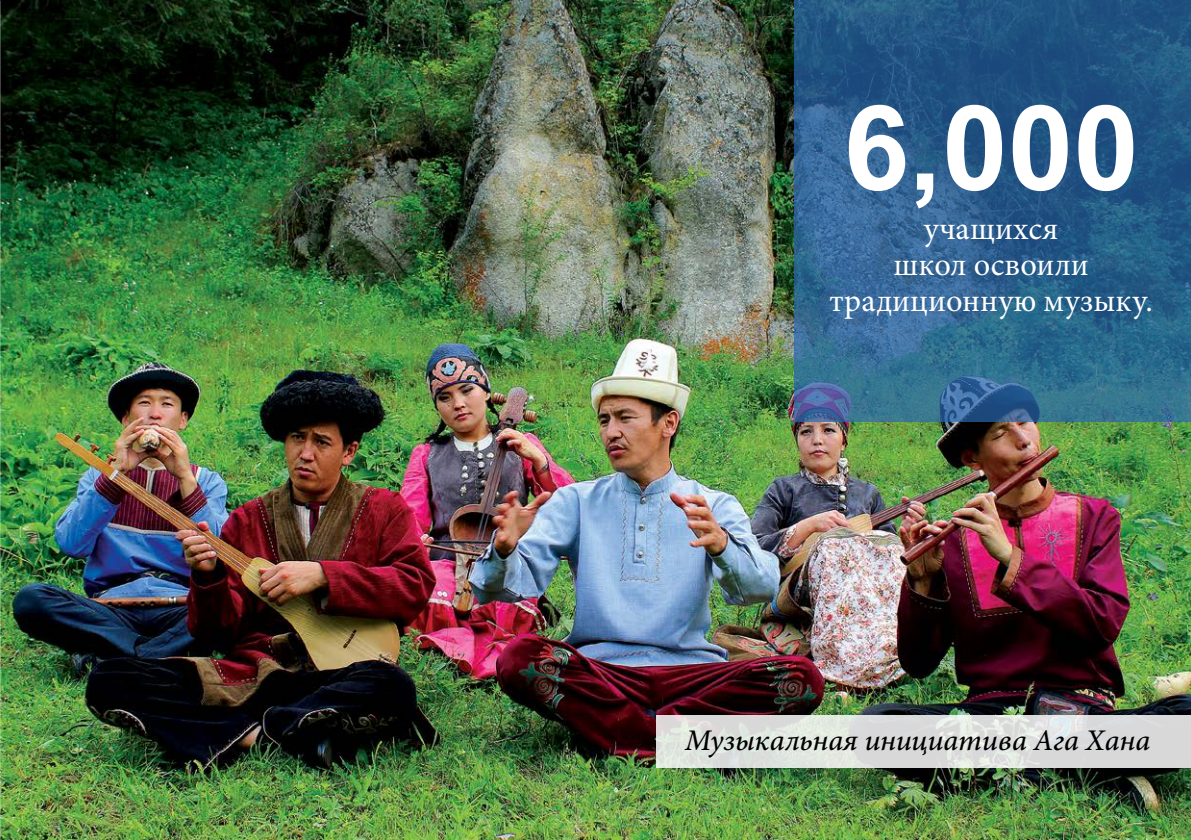
<style>
.page{position:relative;width:1191px;height:840px;background:#fff}
.page>*{position:absolute;margin:0;border:0;box-sizing:border-box;transform-origin:0 0}
.t1{font:700 118px "M Arial";color:#fff}
.t2{font:32.4px/36px "Minion Pro";color:#fff;text-align:center}
.t3{font:italic 500 30px "Minion Pro";color:#000}
</style>
<div class="page">
<img style="left:1px;top:0;width:1190px;height:839px">
<img style="left:0;top:0;width:1px;height:839px">
<svg style="left:794px;top:0;width:397px;height:421px;background:#2a5f8a"></svg>
<svg style="left:656px;top:715px;width:535px;height:52px;background:#dcdfdc"></svg>
<h1 class="t1" style="left:843px;top:79px;width:297px">6,000</h1>
<p class="t2" style="left:829px;top:211px;width:325px">учащихся<br>школ освоили традиционную музыку.</p>
<p class="t3" style="left:685px;top:719px;width:467px">Музыкальная инициатива Ага Хана</p>
</div>
